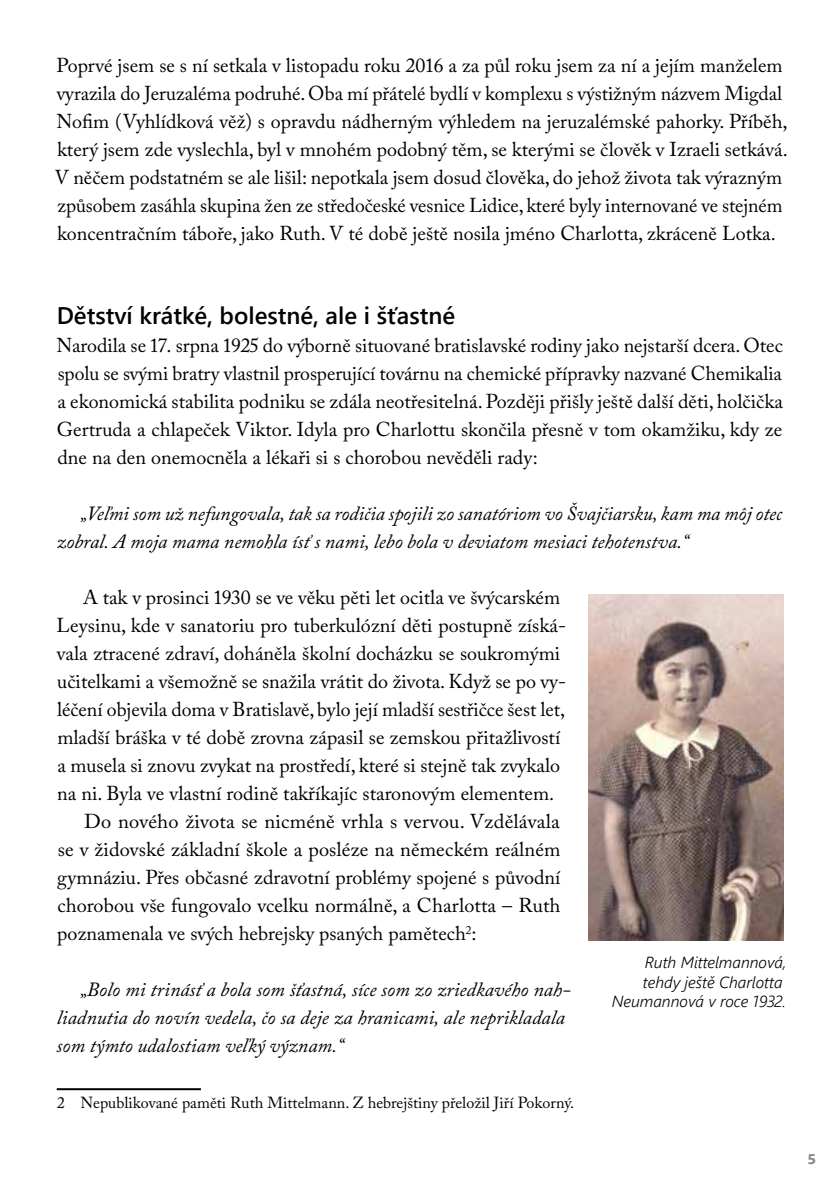
<style>
.page{position:relative;width:840px;height:1191px;background:#fff}
.page>*{position:absolute;margin:0;border:0;box-sizing:border-box;transform-origin:0 0}
.jméno{font:600 24px "Segoe UI";color:#000}
.text_1{font:20px/28px "Adobe Caslon Pro";color:#000}
.text{font:20px/28px "Adobe Caslon Pro";color:#000}
.text-2{font:italic 20px/28px "Adobe Caslon Pro";color:#000}
.poznamka{font:16px "Adobe Caslon Pro";color:#000}
.popisek{font:italic 300 16px/19.2px "Segoe UI";color:#000;text-align:right}
.t1{font:700 14px "Segoe UI";color:#878787;scale:1.1 1}
</style>
<div class="page">
<hr style="left:57px;top:1088px;width:144px;height:2px;background:#000">
<img style="left:588px;top:594px;width:194px;height:346px">
<p class="text_1" style="left:55px;top:51px;width:734px">Poprvé jsem se s ní setkala v listopadu roku 2016 a za půl roku jsem za ní a jejím manželem vyrazila do Jeruzaléma podruhé. Oba mí přátelé bydlí v komplexu s výstižným názvem Migdal Nofim (Vyhlídková věž) s opravdu nádherným výhledem na jeruzalémské pahorky. Příběh, který jsem zde vyslechla, byl v mnohém podobný těm, se kterými se člověk v Izraeli setkává.<br>V něčem podstatném se ale lišil: nepotkala jsem dosud člověka, do jehož života tak výrazným způsobem zasáhla skupina žen ze středočeské vesnice Lidice, které byly internované ve stejném koncentračním táboře, jako Ruth. V té době ještě nosila jméno Charlotta, zkráceně Lotka.</p>
<h2 class="jméno" style="left:57px;top:296px;width:400px">Dětství krátké, bolestné, ale i šťastné</h2>
<p class="text_1" style="left:56px;top:331px;width:727px;text-align:justify">Narodila se 17. srpna 1925 do výborně situované bratislavské rodiny jako nejstarší dcera. Otec spolu se svými bratry vlastnil prosperující továrnu na chemické přípravky nazvané Chemikalia a ekonomická stabilita podniku se zdála neotřesitelná. Později přišly ještě další děti, holčička Gertruda a chlapeček Viktor. Idyla pro Charlottu skončila přesně v tom okamžiku, kdy ze dne na den onemocněla a lékaři si s chorobou nevěděli rady:</p>
<p class="text-2" style="left:57px;top:499px;width:726px;text-indent:24px">„Veľmi som už nefungovala, tak sa rodičia spojili zo sanatóriom vo Švajčiarsku, kam ma môj otec zobral. A moja mama nemohla ísť s nami, lebo bola v deviatom mesiaci tehotenstva.“</p>
<p class="text" style="left:56px;top:583px;width:511px;text-indent:27px">A tak v prosinci 1930 se ve věku pěti let ocitla ve švýcarském Leysinu, kde v sanatoriu pro tuberkulózní děti postupně získá&shy;vala ztracené zdraví, doháněla školní docházku se soukromými učitelkami a všemožně se snažila vrátit do života. Když se po vy&shy;léčení objevila doma v Bratislavě, bylo její mladší sestřičce šest let, mladší bráška v té době zrovna zápasil se zemskou přitažlivostí a musela si znovu zvykat na prostředí, které si stejně tak zvykalo na ni. Byla ve vlastní rodině takříkajíc staronovým elementem.</p>
<p class="text" style="left:57px;top:807px;width:504px;text-align:justify;text-indent:27px">Do nového života se nicméně vrhla s vervou. Vzdělávala se v židovské základní škole a posléze na německém reálném gymnáziu. Přes občasné zdravotní problémy spojené s původní chorobou vše fungovalo vcelku normálně, a Charlotta – Ruth poznamenala ve svých hebrejsky psaných pamětech<sup>2</sup>:</p>
<p class="text-2" style="left:57px;top:975px;width:515px;text-indent:24px">„Bolo mi trinásť a bola som šťastná, síce som zo zriedkavého nah&shy;liadnutia do novín vedela, čo sa deje za hranicami, ale neprikladala som týmto udalostiam veľký význam.“</p>
<p class="poznamka" style="left:57px;top:1093px;width:518px">2 Nepublikované paměti Ruth Mittelmann. Z hebrejštiny přeložil Jiří Pokorný.</p>
<p class="popisek" style="left:611px;top:951px;width:176px">Ruth Mittelmannová, tehdy ještě Charlotta<br>Neumannová v roce 1932.</p>
<p class="t1" style="left:807px;top:1148px;width:10px">5</p>
</div>
